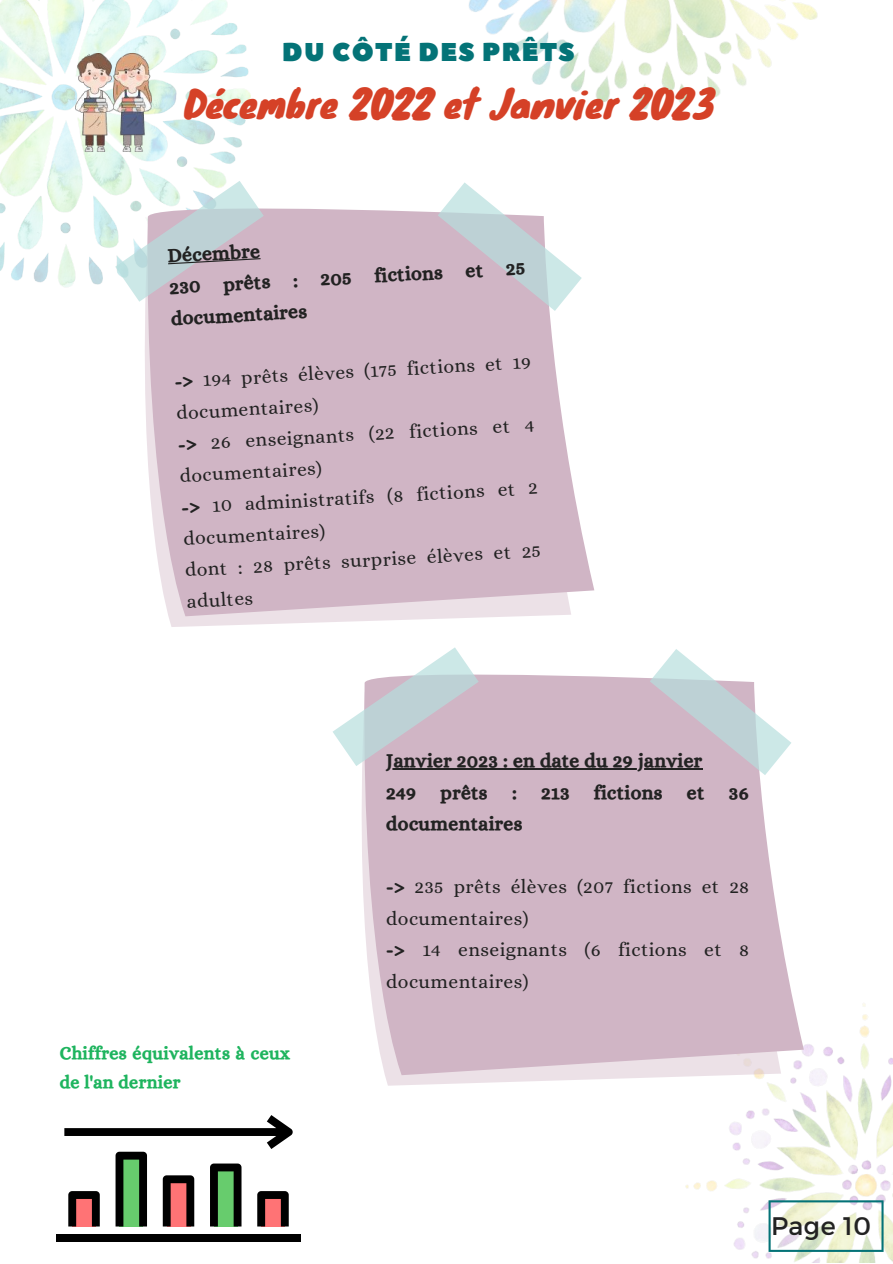
<style>
.page{position:relative;width:893px;height:1264px;background:#fff}
.page>*{position:absolute;margin:0;border:0;box-sizing:border-box;transform-origin:0 0}
.t1{font:37.05px "Knewave";color:#d54127}
.t2{font:25.65px "Peace Sans";letter-spacing:.05em;color:#047377}
.t3{font:25.35px "Montserrat";letter-spacing:.02em;color:#222}
.t4{font:19.5px/31.5px "Alice";letter-spacing:.02em;color:#222}
.t5{font:19.5px/31.5px "CA Generated";letter-spacing:.02em;color:#222}
.t6{font:18px/29.2px "CA Generated";letter-spacing:.02em;color:#1eb45e}
.s1{font-family:"CA Generated"}
</style>
<div class="page">
<img style="left:0;top:0;width:251px;height:287px">
<img style="left:469px;top:0;width:349px;height:110px">
<img style="left:685px;top:1003px;width:207px;height:259px">
<svg style="left:768px;top:1200px;width:115px;height:51px"></svg>
<svg style="left:168px;top:616px;width:352px;height:11px"></svg>
<svg style="left:145px;top:277px;width:449px;height:339px;background:#d4bccb"></svg>
<svg style="left:115px;top:181px;width:466px;height:130px;fill:#d0b5c5"></svg>
<img style="left:76px;top:54px;width:76px;height:98px">
<svg style="left:385px;top:1075px;width:396px;height:10px"></svg>
<svg style="left:361px;top:775px;width:442px;height:300px;background:#d4bcca"></svg>
<svg style="left:333px;top:647px;width:458px;height:128px;fill:#d0b5c5"></svg>
<div style="left:56px;top:1234px;width:244px;height:8px;background:#000"></div>
<svg style="left:64px;top:1115px;width:229px;height:111px"></svg>
<svg style="left:168px;top:258px;width:92px;height:6px"></svg>
<hr style="left:386px;top:768px;width:316px;height:1px;background:#222">
<h2 class="t2" style="left:282px;top:36px;width:294px">DU CÔTÉ DES PRÊTS</h2>
<h1 class="t1" style="left:184px;top:73px;width:532px">Décembre 2022 et Janvier 2023</h1>
<p class="t5" style="left:167px;top:240px;width:358px;rotate:-3deg">Décembre<br>230 prêts : 205 fictions et 25 documentaires</p>
<p class="t4" style="left:174px;top:365px;width:358px;rotate:-3deg"><span class="s1">-&gt;</span> 194 prêts élèves (175 fictions et 19 documentaires)<br><span class="s1">-&gt;</span> 26 enseignants (22 fictions et 4 documentaires)<br><span class="s1">-&gt;</span> 10 administratifs (8 fictions et 2 documentaires)<br>dont : 28 prêts surprise élèves et 25 adultes</p>
<p class="t6" style="left:60px;top:1038px;width:231px">Chiffres équivalents à ceux de l'an dernier</p>
<p class="t5" style="left:386px;top:745px;width:317px">Janvier 2023 : en date du 29 janvier<br>249</p>
<p class="t5" style="left:440px;top:776px;width:49px">prêts</p>
<p class="t5" style="left:512px;top:776px;width:6px">:</p>
<p class="t5" style="left:541px;top:776px;width:30px">213</p>
<p class="t5" style="left:594px;top:776px;width:70px">fictions</p>
<p class="t5" style="left:687px;top:776px;width:19px">et</p>
<p class="t5" style="left:729px;top:776px;width:21px">36</p>
<p class="t5" style="left:386px;top:808px;width:137px">documentaires</p>
<p class="t4" style="left:386px;top:870px;width:364px"><span class="s1">-&gt;</span> 235 prêts élèves (207 fictions et 28 documentaires)<br><span class="s1">-&gt;</span> 14 enseignants (6 fictions et 8 documentaires)</p>
<p class="t3" style="left:771px;top:1209px;width:102px">Page 10</p>
</div>
